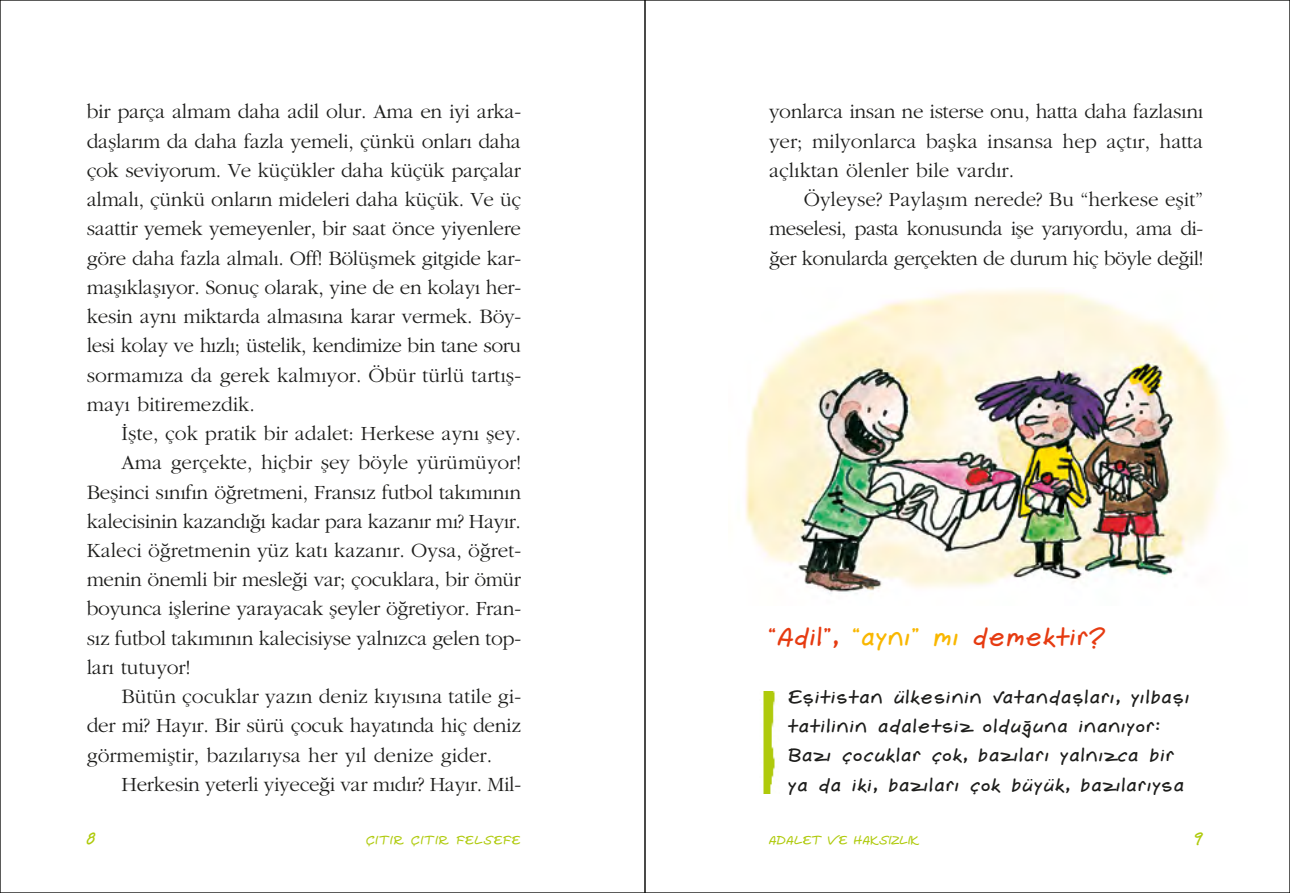
<style>
.page{position:relative;width:1290px;height:893px;background:#fff}
.page>*{position:absolute;margin:0;border:0;box-sizing:border-box;transform-origin:0 0}
.t1{font:26.25px "Ggemelli NC";letter-spacing:.015em;color:#e63b11}
.t2{font:21px/29.2px "Garamond T";letter-spacing:-.015em;color:#1d1d1b;text-align:justify}
.t3{font:19.25px/29.2px "Ggemelli NC";letter-spacing:.025em;color:#1d1d1b}
.t4{font:17.5px "Ggemelli NC";color:#afca0b}
.t5{font:12.25px "Ggemelli NC";letter-spacing:.05em;color:#afca0b}
.t6{font:12.25px "Ggemelli NC";color:#afca0b}
.s1{color:#f9b700}
</style>
<div class="page">
<img style="left:746px;top:289px;width:481px;height:305px">
<img style="left:763px;top:691px;width:12px;height:103px">
<p class="t2" style="left:87px;top:97px;width:436px">bir parça almam daha adil olur. Ama en iyi arka&shy;dafllar›m da daha fazla yemeli, çünkü onlar› daha çok seviyorum. Ve küçükler daha küçük parçalar almal›, çünkü onlar›n mideleri daha küçük. Ve üç saattir yemek yemeyenler, bir saat önce yiyenlere göre daha fazla almal›. Off! Bölüflmek gitgide kar&shy;mafl›klafl›yor. Sonuç olarak, yine de en kolay› her&shy;kesin ayn› miktarda almas›na karar vermek. Böy&shy;lesi kolay ve h›zl›; üstelik, kendimize bin tane soru sormam›za da gerek kalm›yor. Öbür türlü tart›fl&shy;may› bitiremezdik.</p>
<p class="t2" style="left:122px;top:418px;width:401px">‹flte, çok pratik bir adalet: Herkese ayn› fley.</p>
<p class="t2" style="left:122px;top:448px;width:401px">Ama gerçekte, hiçbir fley böyle yürümüyor!</p>
<p class="t2" style="left:87px;top:477px;width:436px">Beflinci s›n›f›n ö¤retmeni, Frans›z futbol tak›m›n›n</p>
<p class="t2" style="left:87px;top:506px;width:436px">kalecisinin kazand›¤› kadar para kazan›r m›? Hay›r.</p>
<p class="t2" style="left:87px;top:535px;width:436px">Kaleci ö¤retmenin yüz kat› kazan›r. Oysa, ö¤ret-</p>
<p class="t2" style="left:87px;top:565px;width:436px">menin önemli bir mesle¤i var; çocuklara, bir ömür</p>
<p class="t2" style="left:87px;top:594px;width:436px">boyunca ifllerine yarayacak fleyler ö¤retiyor. Fran-</p>
<p class="t2" style="left:87px;top:623px;width:436px">s›z futbol tak›m›n›n kalecisiyse yaln›zca gelen top-</p>
<p class="t2" style="left:87px;top:652px;width:105px">lar› tutuyor!</p>
<p class="t2" style="left:122px;top:681px;width:401px">Bütün çocuklar yaz›n deniz k›y›s›na tatile gi-</p>
<p class="t2" style="left:87px;top:711px;width:436px">der mi? Hay›r. Bir sürü çocuk hayat›nda hiç deniz</p>
<p class="t2" style="left:87px;top:740px;width:407px">görmemifltir, baz›lar›ysa her y›l denize gider.</p>
<p class="t2" style="left:122px;top:769px;width:401px">Herkesin yeterli yiyece¤i var m›d›r? Hay›r. Mil-</p>
<p class="t4" style="left:87px;top:828px;width:11px">8</p>
<p class="t5" style="left:367px;top:833px;width:156px">ÇITIR ÇITIR FELSEFE</p>
<p class="t6" style="left:769px;top:833px;width:153px">ADALET VE HAKSIZLIK</p>
<p class="t4" style="left:1194px;top:828px;width:10px">9</p>
<p class="t2" style="left:769px;top:97px;width:436px">yonlarca insan ne isterse onu, hatta daha fazlas›n› yer; milyonlarca baflka insansa hep açt›r, hatta açl›ktan ölenler bile vard›r.</p>
<p class="t2" style="left:769px;top:185px;width:436px;text-indent:35px">Öyleyse? Paylafl›m nerede? Bu “herkese eflit” meselesi, pasta konusunda ifle yar›yordu, ama di-¤er konularda gerçekten de durum hiç böyle de¤il!</p>
<p class="t1" style="left:769px;top:621px;width:340px">“Adil”, <span class="s1">“ayn›” m›</span> demektir?</p>
<p class="t3" style="left:789px;top:683px;width:403px">Eflitistan ülkesinin vatandafllar›, y›lbafl› tatilinin adaletsiz oldu¤una inan›yor:<br>Baz› çocuklar çok, baz›lar› yaln›zca bir ya da iki, baz›lar› çok büyük, baz›lar›ysa</p>
</div>
